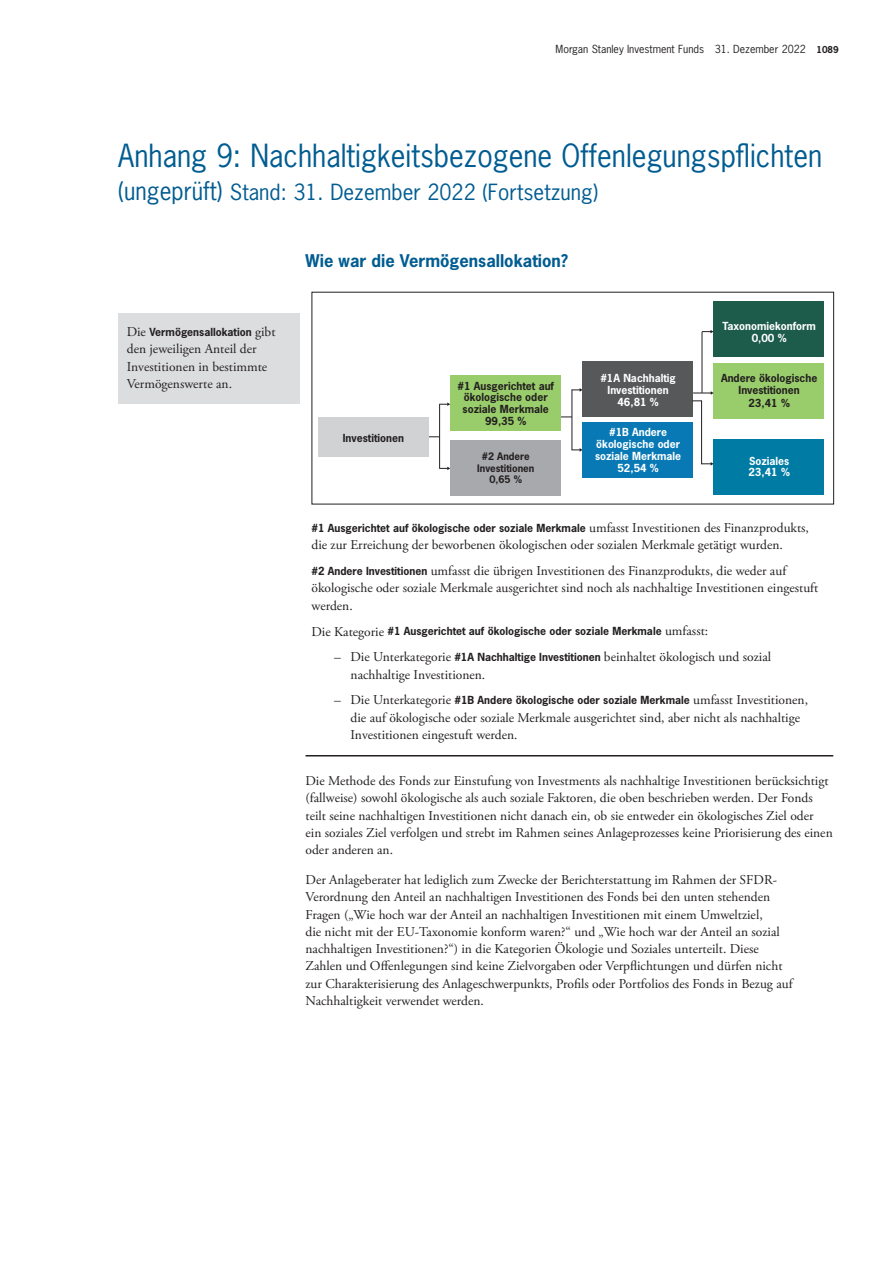
<style>
.page{position:relative;width:892px;height:1262px;background:#fff}
.page>*{position:absolute;margin:0;border:0;box-sizing:border-box;transform-origin:0 0}
.t1{font:30px "News Gothic Std";color:#005c91;scale:.96 1}
.t2{font:21px "News Gothic Std";color:#005c91}
.t3{font:700 16.5px "News Gothic Std";color:#005c91}
.t4{font:13.5px/17.2px "Adobe Garamond Pro";color:#231f20}
.t5{font:700 10.5px/11.9px "News Gothic Std";color:#231f20;text-align:center}
.t6{font:700 10.5px/11.9px "News Gothic Std";color:#fff;text-align:center}
.t7{font:10.5px "News Gothic Std";color:#231f20}
.t8{font:700 9.75px/11.9px "News Gothic Std";color:#231f20;text-align:center}
.s1{font-weight:700;font-size:9px}
.s2{font-size:24px}
.s3{font-family:"Adobe Garamond Pro";font-weight:400;font-size:13.5px}
.s4{font-family:"News Gothic Std";font-weight:700;font-size:10.5px}
</style>
<div class="page">
<div style="left:118px;top:314px;width:181px;height:90px;background:#dcdddf"></div>
<hr style="left:571px;top:389px;width:1px;height:61px;background:#231f20">
<svg style="left:571px;top:448px;width:11px;height:4px"></svg>
<svg style="left:571px;top:388px;width:11px;height:4px"></svg>
<hr style="left:439px;top:404px;width:1px;height:64px;background:#231f20">
<svg style="left:439px;top:467px;width:11px;height:3px"></svg>
<svg style="left:439px;top:402px;width:11px;height:4px"></svg>
<div style="left:318px;top:417px;width:110px;height:40px;background:#d1d2d4"></div>
<div style="left:450px;top:375px;width:110px;height:55px;background:#99cd6b"></div>
<div style="left:450px;top:440px;width:110px;height:56px;background:#a8a9ad"></div>
<div style="left:582px;top:361px;width:111px;height:55px;background:#57585a"></div>
<div style="left:582px;top:422px;width:111px;height:56px;background:#0879b5"></div>
<div style="left:713px;top:301px;width:110px;height:55px;background:#1d5c4b"></div>
<div style="left:713px;top:363px;width:110px;height:55px;background:#99cd6b"></div>
<div style="left:713px;top:439px;width:110px;height:55px;background:#007ca4"></div>
<svg style="left:692px;top:391px;width:21px;height:10px"></svg>
<hr style="left:701px;top:332px;width:1px;height:61px;background:#231f20">
<svg style="left:701px;top:330px;width:12px;height:3px"></svg>
<svg style="left:701px;top:462px;width:12px;height:4px"></svg>
<hr style="left:701px;top:401px;width:1px;height:63px;background:#231f20">
<hr style="left:305px;top:755px;width:527px;height:1px;background:#231f20">
<p class="t7" style="left:555px;top:42px;width:284px">Morgan Stanley Investment Funds 31. Dezember 2022 <span class="s1">1089</span></p>
<h1 class="t1" style="left:118px;top:136px;width:734px">Anhang 9: Nachhaltigkeitsbezogene Offenlegungspflichten</h1>
<h2 class="t2" style="left:118px;top:179px;width:481px"><span class="s2">(ungeprüft)</span> Stand: 31. Dezember 2022 (Fortsetzung)</h2>
<p class="t5" style="left:127px;top:326px;width:150px"><span class="s3">Die</span> Vermögensallokation <span class="s3">gibt</span></p>
<p class="t4" style="left:127px;top:341px;width:142px">den jeweiligen Anteil der<br>Investitionen in bestimmte<br>Vermögenswerte an.</p>
<p class="t3" style="left:305px;top:250px;width:264px">Wie war die Vermögensallokation?</p>
<p class="t5" style="left:343px;top:431px;width:63px">Investitionen</p>
<p class="t5" style="left:457px;top:379px;width:98px">#1 Ausgerichtet auf ökologische oder soziale Merkmale<br>99,35 %</p>
<p class="t8" style="left:477px;top:450px;width:58px">#2 Andere<br>Investitionen<br>0,65 %</p>
<p class="t6" style="left:600px;top:372px;width:77px">#1A Nachhaltig<br>Investitionen<br>46,81 %</p>
<p class="t6" style="left:594px;top:426px;width:88px">#1B Andere ökologische oder soziale Merkmale<br>52,54 %</p>
<p class="t6" style="left:722px;top:320px;width:95px">Taxonomiekonform<br>0,00 %</p>
<p class="t5" style="left:720px;top:372px;width:98px">Andere ökologische<br>Investitionen<br>23,41 %</p>
<p class="t6" style="left:748px;top:454px;width:43px;text-align:left">Soziales<br>23,41 %</p>
<p class="t5" style="left:311px;top:522px;width:498px">#1 Ausgerichtet auf ökologische oder soziale Merkmale <span class="s3">umfasst Investitionen des Finanzprodukts,</span></p>
<p class="t4" style="left:311px;top:533px;width:476px;line-height:25.8px">die zur Erreichung der beworbenen ökologischen oder sozialen Merkmale getätigt wurden. <span class="s4">#2 Andere Investitionen</span> umfasst die übrigen Investitionen des Finanzprodukts, die weder auf</p>
<p class="t4" style="left:311px;top:580px;width:508px">ökologische oder soziale Merkmale ausgerichtet sind noch als nachhaltige Investitionen eingestuft werden.</p>
<p class="t5" style="left:311px;top:625px;width:398px"><span class="s3">Die Kategorie</span> #1 Ausgerichtet auf ökologische oder soziale Merkmale <span class="s3">umfasst:</span></p>
<p class="t4" style="left:350px;top:649px;width:422px;text-indent:-17px">– Die Unterkategorie <span class="s4">#1A Nachhaltige Investitionen</span> beinhaltet ökologisch und sozial nachhaltige Investitionen.</p>
<p class="t4" style="left:350px;top:692px;width:459px;text-indent:-17px">– Die Unterkategorie <span class="s4">#1B Andere ökologische oder soziale Merkmale</span> umfasst Investitionen, die auf ökologische oder soziale Merkmale ausgerichtet sind, aber nicht als nachhaltige<br>Investitionen eingestuft werden.</p>
<p class="t4" style="left:305px;top:773px;width:528px">Die Methode des Fonds zur Einstufung von Investments als nachhaltige Investitionen berücksichtigt (fallweise) sowohl ökologische als auch soziale Faktoren, die oben beschrieben werden. Der Fonds teilt seine nachhaltigen Investitionen nicht danach ein, ob sie entweder ein ökologisches Ziel oder ein soziales Ziel verfolgen und strebt im Rahmen seines Anlageprozesses keine Priorisierung des einen oder anderen an.</p>
<p class="t4" style="left:305px;top:872px;width:488px">Der Anlageberater hat lediglich zum Zwecke der Berichterstattung im Rahmen der SFDR-Verordnung den Anteil an nachhaltigen Investitionen des Fonds bei den unten stehenden Fragen („Wie hoch war der Anteil an nachhaltigen Investitionen mit einem Umweltziel,<br>die nicht mit der EU-Taxonomie konform waren?“ und „Wie hoch war der Anteil an sozial nachhaltigen Investitionen?“) in die Kategorien Ökologie und Soziales unterteilt. Diese Zahlen und Offenlegungen sind keine Zielvorgaben oder Verpflichtungen und dürfen nicht zur Charakterisierung des Anlageschwerpunkts, Profils oder Portfolios des Fonds in Bezug auf Nachhaltigkeit verwendet werden.</p>
</div>
